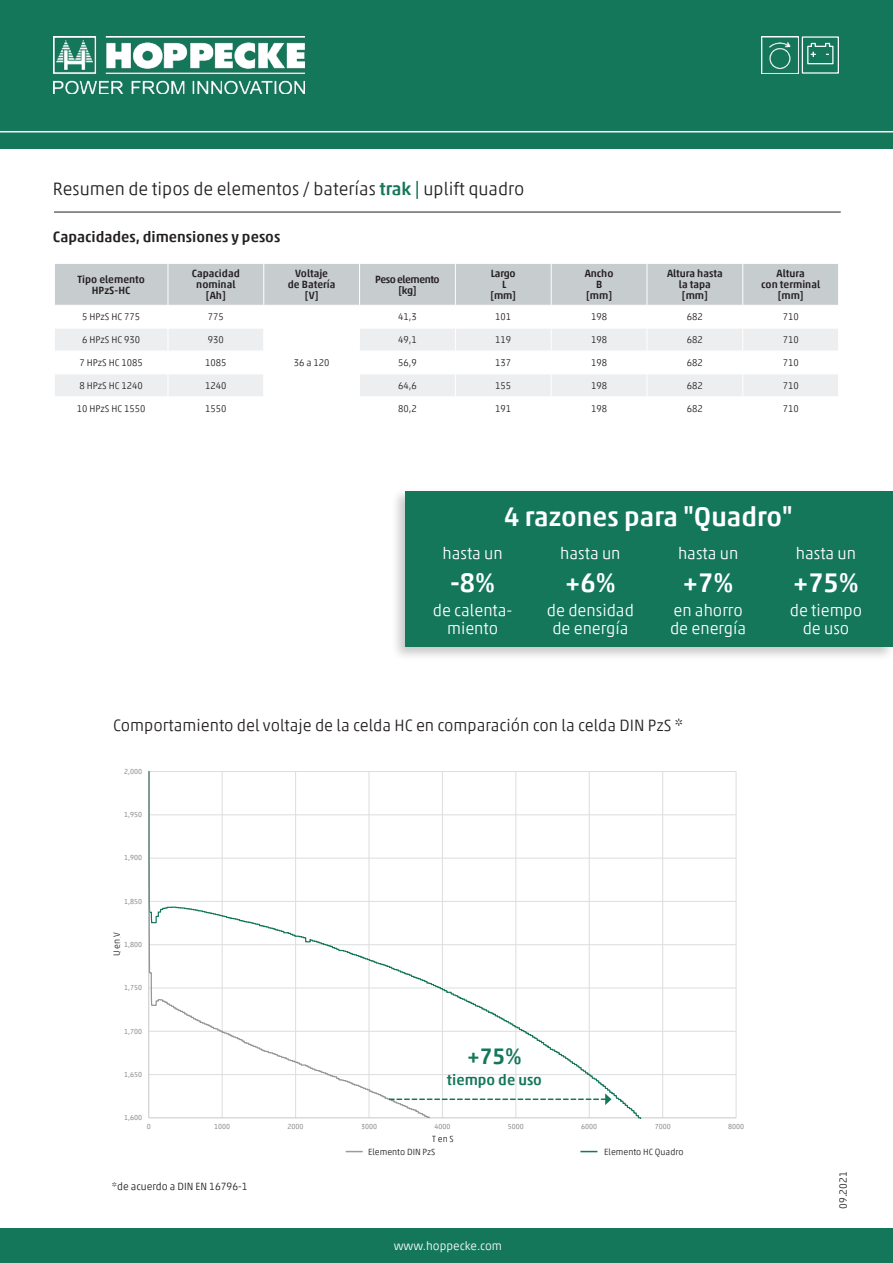
<style>
.page{position:relative;width:893px;height:1263px;background:#fff}
.page>*{position:absolute;margin:0;border:0;box-sizing:border-box;transform-origin:0 0}
.t1{font:500 27px "Akko Pro";color:#fff}
.t2{font:500 22.5px "Akko Pro";color:#14775a}
.t3{font:300 18px "Akko Pro";color:#231f20}
.t4{font:300 16.5px/18px "Akko Pro";color:#fff;text-align:center}
.t5{font:300 16.5px "Akko Pro";color:#231f20}
.t6{font:500 15px "Akko Pro";color:#231f20}
.t7{font:500 15px "Akko Pro";color:#14775a}
.t8{font:300 12px "Akko Pro";color:#fff}
.t9{font:500 10.5px/10.8px "Akko Pro";color:#231f20;text-align:center}
.t10{font:300 10.5px "Akko Pro";color:#231f20}
.t11{font:500 10.5px "Akko Pro";letter-spacing:-.04em;color:#231f20}
.t12{font:300 9.75px "Akko Pro";color:#231f20}
.t13{font:300 9px "Akko Pro";color:#231f20}
.t14{font:300 8.1px "Akko Pro";color:#231f20}
.t15{font:300 7.35px "Akko Pro";color:#76787b}
.s1{font-weight:500;color:#14775a}
</style>
<div class="page">
<div style="left:0;top:0;width:893px;height:149px;background:#14775a"></div>
<hr style="left:0;top:131px;width:893px;height:1px;background:#fff">
<div style="left:0;top:1228px;width:893px;height:34px;background:#14775a"></div>
<img style="left:54px;top:36px;width:250px;height:58px">
<div style="left:802px;top:36px;width:37px;height:38px;border:1px solid #fff"></div>
<svg style="left:807px;top:42px;width:27px;height:23px"></svg>
<img style="left:761px;top:36px;width:37px;height:37px">
<div style="left:390px;top:487px;width:503px;height:175px;background:#231f20;opacity:.25"></div>
<div style="left:406px;top:491px;width:487px;height:155px;background:#14775a"></div>
<svg style="left:55px;top:264px;width:783px;height:132px"></svg>
<hr style="left:54px;top:212px;width:787px;height:1px;background:#231f20">
<hr style="left:149px;top:1074px;width:587px;height:1px;background:#dcdddf">
<hr style="left:149px;top:1031px;width:587px;height:1px;background:#dcdddf">
<hr style="left:149px;top:988px;width:587px;height:1px;background:#dcdddf">
<hr style="left:149px;top:944px;width:587px;height:1px;background:#dcdddf">
<hr style="left:149px;top:901px;width:587px;height:1px;background:#dcdddf">
<hr style="left:149px;top:858px;width:587px;height:1px;background:#dcdddf">
<hr style="left:149px;top:814px;width:587px;height:1px;background:#dcdddf">
<hr style="left:149px;top:771px;width:587px;height:1px;background:#dcdddf">
<hr style="left:736px;top:771px;width:1px;height:347px;background:#dcdddf">
<hr style="left:148px;top:771px;width:1px;height:347px;background:#c7c8ca">
<hr style="left:149px;top:1117px;width:587px;height:1px;background:#c7c8ca">
<svg style="left:430px;top:772px;width:237px;height:346px"></svg>
<svg style="left:149px;top:771px;width:281px;height:347px"></svg>
<svg style="left:389px;top:1093px;width:222px;height:12px"></svg>
<svg style="left:346px;top:1151px;width:17px;height:1px"></svg>
<svg style="left:580px;top:1151px;width:17px;height:1px"></svg>
<p class="t3" style="left:53px;top:178px;width:473px">Resumen de tipos de elementos / baterías <span class="s1">trak |</span> uplift quadro</p>
<p class="t6" style="left:53px;top:228px;width:229px">Capacidades, dimensiones y pesos</p>
<p class="t9" style="left:77px;top:274px;width:69px">Tipo elemento<br>HPzS-HC</p>
<p class="t9" style="left:192px;top:268px;width:49px">Capacidad nominal</p>
<p class="t9" style="left:206px;top:290px;width:21px">[Ah]</p>
<p class="t9" style="left:288px;top:268px;width:49px">Voltaje<br>de Batería</p>
<p class="t9" style="left:305px;top:290px;width:15px">[V]</p>
<p class="t9" style="left:491px;top:268px;width:26px">Largo</p>
<p class="t9" style="left:502px;top:279px;width:6px">L</p>
<p class="t9" style="left:491px;top:290px;width:27px">[mm]</p>
<p class="t11" style="left:375px;top:273px;width:66px">Peso elemento</p>
<p class="t9" style="left:398px;top:284px;width:19px">[kg]</p>
<p class="t9" style="left:585px;top:268px;width:30px">Ancho</p>
<p class="t9" style="left:596px;top:279px;width:8px">B</p>
<p class="t9" style="left:586px;top:290px;width:28px">[mm]</p>
<p class="t9" style="left:667px;top:268px;width:57px">Altura hasta la tapa</p>
<p class="t9" style="left:682px;top:290px;width:28px">[mm]</p>
<p class="t9" style="left:761px;top:268px;width:60px">Altura<br>con terminal</p>
<p class="t9" style="left:778px;top:290px;width:28px">[mm]</p>
<p class="t12" style="left:82px;top:311px;width:60px">5 HPzS HC 775</p>
<p class="t12" style="left:208px;top:311px;width:18px">775</p>
<p class="t12" style="left:398px;top:311px;width:20px">41,3</p>
<p class="t12" style="left:495px;top:311px;width:18px">101</p>
<p class="t12" style="left:591px;top:311px;width:18px">198</p>
<p class="t12" style="left:687px;top:311px;width:18px">682</p>
<p class="t12" style="left:783px;top:311px;width:18px">710</p>
<p class="t12" style="left:82px;top:334px;width:60px">6 HPzS HC 930</p>
<p class="t12" style="left:208px;top:334px;width:18px">930</p>
<p class="t12" style="left:398px;top:334px;width:20px">49,1</p>
<p class="t12" style="left:495px;top:334px;width:18px">119</p>
<p class="t12" style="left:591px;top:334px;width:18px">198</p>
<p class="t12" style="left:687px;top:334px;width:18px">682</p>
<p class="t12" style="left:783px;top:334px;width:18px">710</p>
<p class="t12" style="left:79px;top:357px;width:65px">7 HPzS HC 1085</p>
<p class="t12" style="left:205px;top:357px;width:23px">1085</p>
<p class="t12" style="left:398px;top:357px;width:20px">56,9</p>
<p class="t12" style="left:495px;top:357px;width:18px">137</p>
<p class="t12" style="left:591px;top:357px;width:18px">198</p>
<p class="t12" style="left:687px;top:357px;width:18px">682</p>
<p class="t12" style="left:783px;top:357px;width:18px">710</p>
<p class="t12" style="left:79px;top:380px;width:65px">8 HPzS HC 1240</p>
<p class="t12" style="left:205px;top:380px;width:23px">1240</p>
<p class="t12" style="left:398px;top:380px;width:20px">64,6</p>
<p class="t12" style="left:495px;top:380px;width:18px">155</p>
<p class="t12" style="left:591px;top:380px;width:18px">198</p>
<p class="t12" style="left:687px;top:380px;width:18px">682</p>
<p class="t12" style="left:783px;top:380px;width:18px">710</p>
<p class="t12" style="left:77px;top:402px;width:70px">10 HPzS HC 1550</p>
<p class="t12" style="left:205px;top:402px;width:23px">1550</p>
<p class="t12" style="left:398px;top:402px;width:20px">80,2</p>
<p class="t12" style="left:495px;top:402px;width:18px">191</p>
<p class="t12" style="left:591px;top:402px;width:18px">198</p>
<p class="t12" style="left:687px;top:402px;width:18px">682</p>
<p class="t12" style="left:783px;top:402px;width:18px">710</p>
<p class="t12" style="left:294px;top:357px;width:37px">36 a 120</p>
<p class="t1" style="left:504px;top:500px;width:290px">4 razones para "Quadro"</p>
<p class="t4" style="left:442px;top:544px;width:62px">hasta un</p>
<p class="t1" style="left:450px;top:566px;width:47px">-8%</p>
<p class="t4" style="left:433px;top:601px;width:81px">de calenta&shy;miento</p>
<p class="t4" style="left:560px;top:544px;width:62px">hasta un</p>
<p class="t1" style="left:565px;top:566px;width:52px">+6%</p>
<p class="t4" style="left:547px;top:601px;width:88px">de densidad de energía</p>
<p class="t4" style="left:678px;top:544px;width:62px">hasta un</p>
<p class="t1" style="left:683px;top:566px;width:52px">+7%</p>
<p class="t4" style="left:670px;top:601px;width:78px;text-align:left">en ahorro de energía</p>
<p class="t5" style="left:113px;top:715px;width:572px">Comportamiento del voltaje de la celda HC en comparación con la celda DIN PzS *</p>
<p class="t15" style="left:124px;top:767px;width:19px">2,000</p>
<p class="t15" style="left:124px;top:810px;width:19px">1,950</p>
<p class="t15" style="left:124px;top:853px;width:19px">1,900</p>
<p class="t15" style="left:124px;top:896px;width:19px">1,850</p>
<p class="t13" style="left:111px;top:956px;width:25px;rotate:-90deg">U en V</p>
<p class="t14" style="left:112px;top:954px;width:21px;rotate:-90deg">U in V</p>
<p class="t15" style="left:124px;top:940px;width:19px">1,800</p>
<p class="t15" style="left:124px;top:983px;width:19px">1,750</p>
<p class="t15" style="left:124px;top:1026px;width:19px">1,700</p>
<p class="t15" style="left:124px;top:1070px;width:19px">1,650</p>
<p class="t15" style="left:124px;top:1113px;width:19px">1,600</p>
<p class="t2" style="left:467px;top:1042px;width:56px">+75%</p>
<p class="t7" style="left:447px;top:1070px;width:97px">tiempo de uso</p>
<p class="t15" style="left:147px;top:1122px;width:6px">0</p>
<p class="t15" style="left:214px;top:1122px;width:18px">1000</p>
<p class="t15" style="left:288px;top:1122px;width:18px">2000</p>
<p class="t15" style="left:361px;top:1122px;width:18px">3000</p>
<p class="t15" style="left:434px;top:1122px;width:18px">4000</p>
<p class="t15" style="left:508px;top:1122px;width:18px">5000</p>
<p class="t15" style="left:581px;top:1122px;width:18px">6000</p>
<p class="t15" style="left:655px;top:1122px;width:18px">7000</p>
<p class="t15" style="left:728px;top:1122px;width:18px">8000</p>
<p class="t14" style="left:435px;top:1133px;width:17px">t in s</p>
<p class="t13" style="left:432px;top:1133px;width:23px">T en S</p>
<p class="t10" style="left:112px;top:1180px;width:137px">*de acuerdo a DIN EN 16796-1</p>
<p class="t13" style="left:368px;top:1146px;width:69px">Elemento DIN PzS</p>
<p class="t13" style="left:604px;top:1146px;width:81px">Elemento HC Quadro</p>
<p class="t8" style="left:394px;top:1238px;width:110px">www.hoppecke.com</p>
<p class="t4" style="left:796px;top:544px;width:62px">hasta un</p>
<p class="t1" style="left:793px;top:566px;width:67px">+75%</p>
<p class="t4" style="left:790px;top:601px;width:74px">de tiempo de uso</p>
<p class="t10" style="left:837px;top:1209px;width:39px;rotate:-90deg">09.2021</p>
</div>
